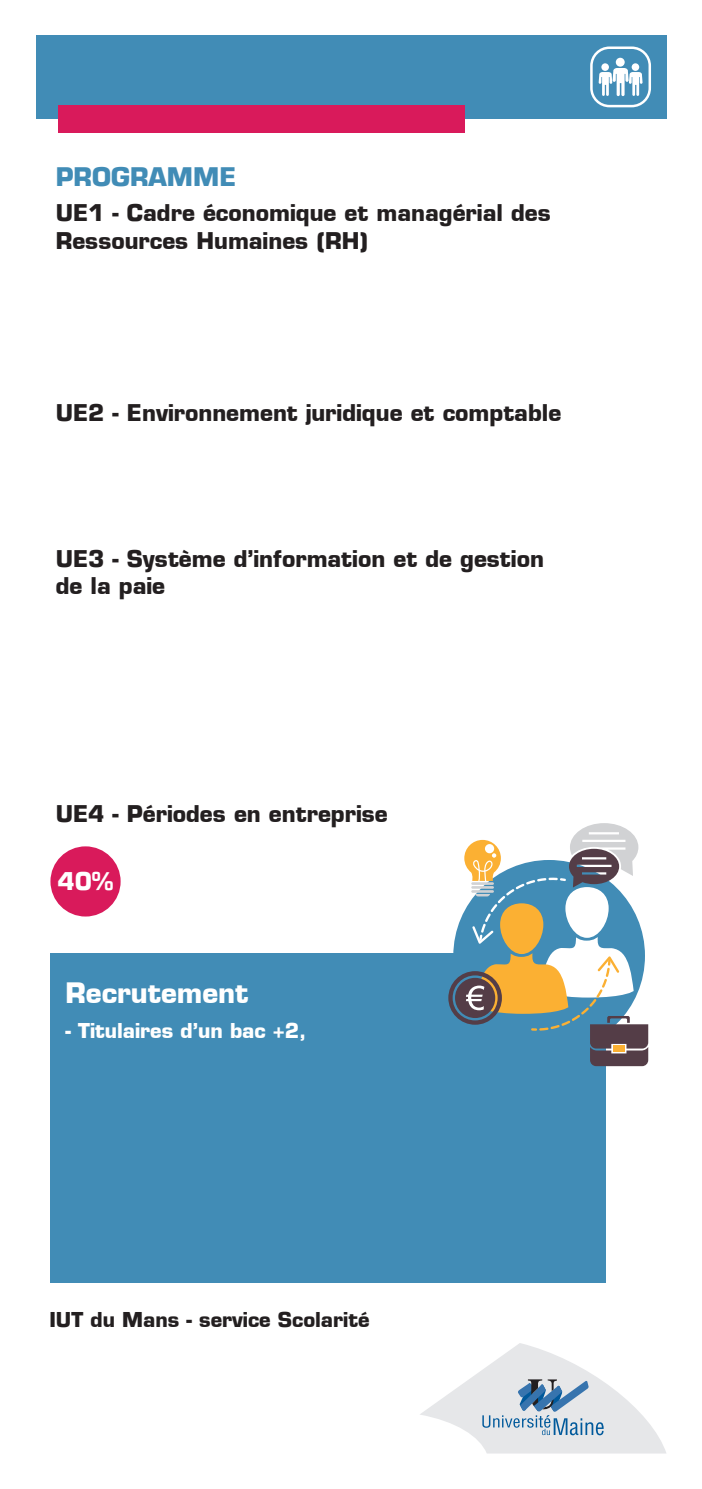
<style>
.page{position:relative;width:702px;height:1489px;background:#fff}
.page>*{position:absolute;margin:0;border:0;box-sizing:border-box;transform-origin:0 0}
.t1{font:700 27.5px "Eurostile";color:#fff}
.t2{font:700 25px "Eurostile";color:#418cb6}
.t3{font:700 23.75px "Eurostile";color:#fff}
.t4{font:700 22.5px/27.5px "Eurostile";color:#231f20}
.t5{font:700 20px "Eurostile";color:#231f20}
.t6{font:700 20px "Eurostile";color:#fff}
</style>
<div class="page">
<div style="left:36px;top:35px;width:630px;height:84px;background:#418cb6"></div>
<div style="left:590px;top:46px;width:61px;height:61px;border:2px solid #fff;border-radius:18px"></div>
<div style="left:601px;top:63px;width:8px;height:8px;background:#fff;border-radius:50%"></div>
<div style="left:615px;top:58px;width:9px;height:9px;background:#fff;border-radius:50%"></div>
<div style="left:631px;top:63px;width:8px;height:8px;background:#fff;border-radius:50%"></div>
<svg style="left:598px;top:68px;width:44px;height:28px"></svg>
<div style="left:50px;top:952px;width:555px;height:330px;background:#418cb6"></div>
<svg style="left:420px;top:1343px;width:246px;height:110px"></svg>
<div style="left:58px;top:106px;width:407px;height:27px;background:#d91a5b"></div>
<svg style="left:448px;top:823px;width:200px;height:243px"></svg>
<div style="left:50px;top:846px;width:71px;height:70px;background:#d91a5b;border-radius:50%"></div>
<p class="t2" style="left:56px;top:161px;width:182px">PROGRAMME</p>
<p class="t4" style="left:56px;top:199px;width:496px">UE1 - Cadre économique et managérial des<br>Ressources Humaines (RH)</p>
<p class="t4" style="left:56px;top:399px;width:507px">UE2 - Environnement juridique et comptable</p>
<p class="t4" style="left:56px;top:544px;width:489px">UE3 - Système d’information et de gestion de la paie</p>
<p class="t4" style="left:56px;top:799px;width:333px">UE4 - Périodes en entreprise</p>
<p class="t3" style="left:57px;top:865px;width:58px">40%</p>
<p class="t1" style="left:65px;top:975px;width:185px">Recrutement</p>
<p class="t6" style="left:65px;top:1017px;width:242px">- Titulaires d’un bac +2,</p>
<p class="t5" style="left:49px;top:1305px;width:321px">IUT du Mans - service Scolarité</p>
</div>
